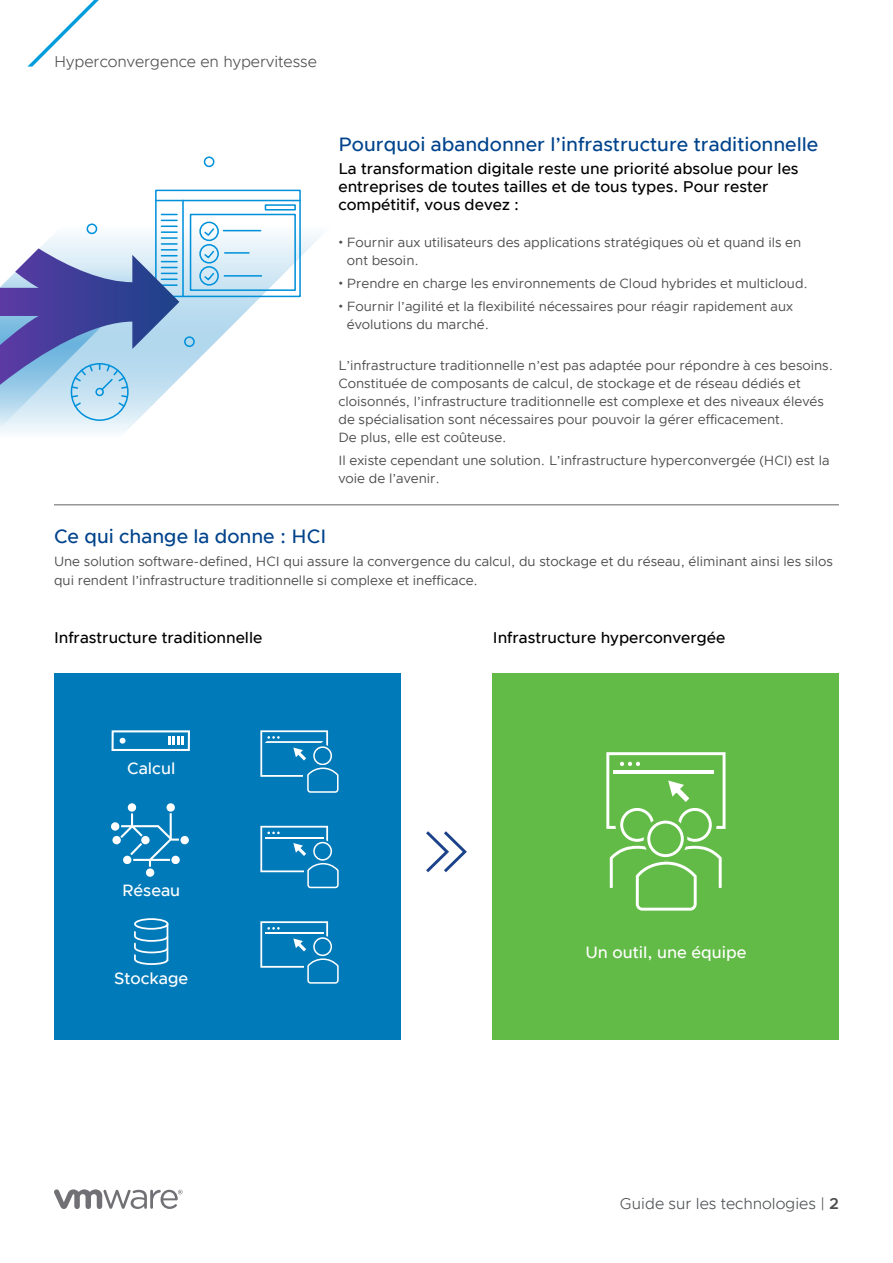
<style>
.page{position:relative;width:893px;height:1263px;background:#fff}
.page>*{position:absolute;margin:0;border:0;box-sizing:border-box;transform-origin:0 0}
.t1{font:500 19.5px "Metropolis";color:#00438c}
.t2{font:500 16.5px "Metropolis";color:#fff}
.t3{font:500 15.75px/18px "Metropolis";color:#000}
.t4{font:300 15.75px "Metropolis";color:#4d4d4f}
.t5{font:300 15.75px "Metropolis";color:#4b4e50}
.t6{font:13.5px/18px "Metropolis";color:#4d4d4f}
.s1{font-family:"Helvetica";font-weight:700}
.s2{color:#4d4d4f}
.s3{font-weight:600;color:#4d4d4f}
</style>
<div class="page">
<svg style="left:27px;top:0;width:72px;height:67px"></svg>
<svg style="left:54px;top:1189px;width:129px;height:20px"></svg>
<div style="left:54px;top:673px;width:346px;height:366px;background:#007ab8"></div>
<svg style="left:134px;top:918px;width:35px;height:47px"></svg>
<svg style="left:111px;top:803px;width:78px;height:74px"></svg>
<svg style="left:112px;top:730px;width:78px;height:21px"></svg>
<svg style="left:260px;top:826px;width:79px;height:62px"></svg>
<svg style="left:260px;top:921px;width:79px;height:63px"></svg>
<svg style="left:260px;top:730px;width:79px;height:63px"></svg>
<svg style="left:0;top:213px;width:322px;height:220px"></svg>
<div style="left:204px;top:156px;width:10px;height:11px;border:2px solid #0091da;border-radius:50%"></div>
<div style="left:184px;top:336px;width:11px;height:11px;border:2px solid #0091da;border-radius:50%"></div>
<div style="left:155px;top:190px;width:146px;height:107px;border:2px solid #0091da"></div>
<hr style="left:156px;top:200px;width:144px;height:1px;background:#0091da">
<hr style="left:182px;top:200px;width:2px;height:96px;background:#0091da">
<div style="left:190px;top:214px;width:106px;height:77px;border:2px solid #0091da"></div>
<hr style="left:223px;top:230px;width:38px;height:1px;background:#0091da">
<hr style="left:225px;top:252px;width:24px;height:2px;background:#0091da">
<hr style="left:224px;top:275px;width:37px;height:2px;background:#0091da">
<div style="left:265px;top:204px;width:31px;height:7px;border:2px solid #0091da"></div>
<svg style="left:203px;top:249px;width:13px;height:11px"></svg>
<div style="left:199px;top:244px;width:20px;height:20px;border:2px solid #0091da;border-radius:50%"></div>
<svg style="left:203px;top:271px;width:13px;height:11px"></svg>
<div style="left:199px;top:266px;width:20px;height:20px;border:2px solid #0091da;border-radius:50%"></div>
<svg style="left:203px;top:227px;width:13px;height:10px"></svg>
<div style="left:199px;top:222px;width:20px;height:19px;border:2px solid #0091da;border-radius:50%"></div>
<svg style="left:0;top:214px;width:179px;height:214px"></svg>
<div style="left:493px;top:673px;width:346px;height:366px;background:#62bb46"></div>
<hr style="left:54px;top:505px;width:785px;height:1px;background:#636165">
<svg style="left:606px;top:752px;width:119px;height:159px"></svg>
<svg style="left:426px;top:831px;width:41px;height:42px"></svg>
<p class="t4" style="left:54px;top:51px;width:264px">Hyperconvergence en hypervitesse</p>
<h1 class="t1" style="left:338px;top:132px;width:481px">Pourquoi abandonner l’infrastructure traditionnelle</h1>
<p class="t3" style="left:338px;top:160px;width:462px">La transformation digitale reste une priorité absolue pour les entreprises de toutes tailles et de tous types. Pour rester compétitif, vous devez :</p>
<p class="t6" style="left:347px;top:233px;width:456px;text-indent:-8px"><span class="s1">•</span> Fournir aux utilisateurs des applications stratégiques où et quand ils en ont besoin.</p>
<p class="t6" style="left:338px;top:274px;width:471px"><span class="s1">•</span> Prendre en charge les environnements de Cloud hybrides et multicloud.</p>
<p class="t6" style="left:347px;top:298px;width:448px;text-indent:-8px"><span class="s1">•</span> Fournir l’agilité et la flexibilité nécessaires pour réagir rapidement aux évolutions du marché.</p>
<p class="t6" style="left:338px;top:356px;width:496px">L’infrastructure traditionnelle n’est pas adaptée pour répondre à ces besoins.<br>Constituée de composants de calcul, de stockage et de réseau dédiés et cloisonnés, l’infrastructure traditionnelle est complexe et des niveaux élevés de spécialisation sont nécessaires pour pouvoir la gérer efficacement.<br>De plus, elle est coûteuse.</p>
<p class="t6" style="left:338px;top:451px;width:493px">Il existe cependant une solution. L’infrastructure hyperconvergée (HCI) est la voie de l’avenir.</p>
<h1 class="t1" style="left:54px;top:524px;width:274px">Ce qui change la donne : HCI</h1>
<p class="t6" style="left:54px;top:551px;width:780px;line-height:19.5px">Une solution software-defined, HCI qui assure la convergence du calcul, du stockage et du réseau, éliminant ainsi les silos qui rendent l’infrastructure traditionnelle si complexe et inefficace.</p>
<p class="t3" style="left:54px;top:629px;width:210px">Infrastructure traditionnelle</p>
<p class="t3" style="left:493px;top:629px;width:234px">Infrastructure hyperconvergée</p>
<p class="t2" style="left:127px;top:758px;width:50px">Calcul</p>
<p class="t2" style="left:122px;top:879px;width:60px">Réseau</p>
<p class="t2" style="left:114px;top:968px;width:75px">Stockage</p>
<p class="t2" style="left:585px;top:942px;width:162px">Un outil, une équipe</p>
<p class="t5" style="left:620px;top:1194px;width:221px">Guide sur les technologies <span class="s2">|</span> <span class="s3">2</span></p>
</div>
